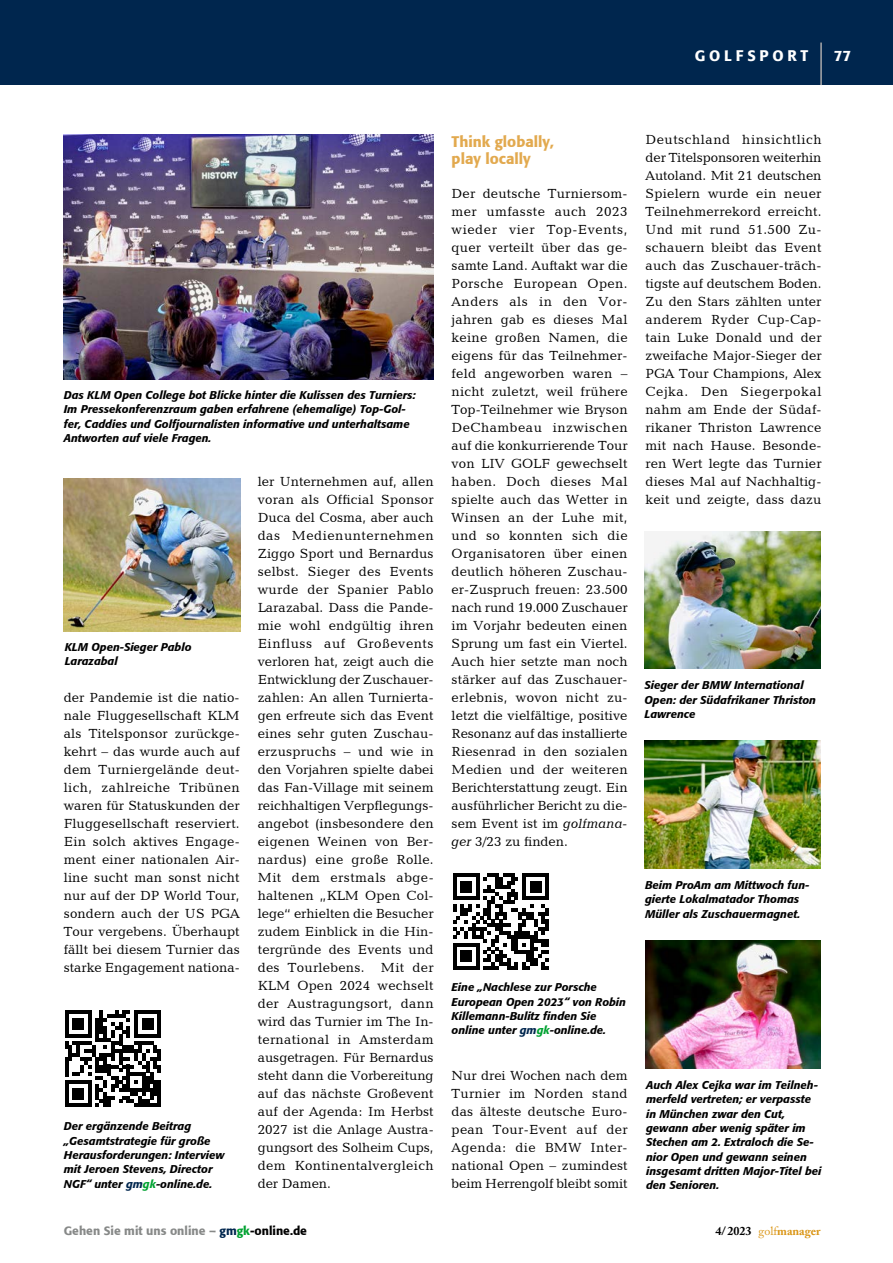
<style>
.page{position:relative;width:893px;height:1263px;background:#fff}
.page>*{position:absolute;margin:0;border:0;box-sizing:border-box;transform-origin:0 0}
.t1{font:500 15px/16.8px "Formata BQ";color:#e2a94e}
.t2{font:500 15px "Formata BQ";letter-spacing:.25em;color:#fff}
.t3{font:13.5px/18px "Candida BT";letter-spacing:.01em;color:#000;text-align:justify}
.t4{font:500 12px "Formata BQ";color:#878988}
.t5{font:700 12px "Adobe Caslon Pro";color:#da9515}
.t6{font:italic 500 11.25px/14.4px "Formata BQ";color:#000}
.s1{color:#00264e}
.s2{color:#00a231}
.s3{font-style:italic}
.s4{color:#000}
.s5{font-weight:400}
</style>
<div class="page">
<div style="left:0;top:0;width:893px;height:85px;background:#00264e"></div>
<hr style="left:821px;top:43px;width:1px;height:42px;background:#fff">
<svg style="left:65px;top:1010px;width:96px;height:97px"></svg>
<img style="left:64px;top:134px;width:370px;height:246px">
<img style="left:64px;top:479px;width:176px;height:152px">
<svg style="left:453px;top:873px;width:96px;height:97px"></svg>
<img style="left:645px;top:940px;width:176px;height:128px">
<img style="left:644px;top:740px;width:177px;height:128px">
<img style="left:644px;top:531px;width:176px;height:138px">
<p class="t2" style="left:695px;top:46px;width:115px">GOLFSPORT</p>
<p class="t2" style="left:834px;top:46px;width:19px">77</p>
<p class="t6" style="left:64px;top:388px;width:354px">Das KLM Open College bot Blicke hinter die Kulissen des Turniers:<br>Im Pressekonferenzraum gaben erfahrene (ehemalige) Top-Gol&shy;fer, Caddies und Golfjournalisten informative und unterhaltsame Antworten auf viele Fragen.</p>
<p class="t6" style="left:65px;top:640px;width:128px">KLM Open-Sieger Pablo<br>Larazabal</p>
<p class="t3" style="left:64px;top:688px;width:177px">der Pandemie ist die natio&shy;nale Fluggesellschaft KLM als Titelsponsor zurückge&shy;kehrt – das wurde auch auf dem Turniergelände deut&shy;lich, zahlreiche Tribünen waren für Statuskunden der Fluggesellschaft reserviert.<br>Ein solch aktives Engage&shy;ment einer nationalen Air&shy;line sucht man sonst nicht nur auf der DP World Tour, sondern auch der US PGA Tour vergebens. Überhaupt fällt bei diesem Turnier das starke Engagement nationa-</p>
<p class="t6" style="left:64px;top:1119px;width:162px">Der ergänzende Beitrag „Gesamtstrategie für große<br>Herausforderungen: Interview mit Jeroen Stevens, Director<br>NGF“ unter <span class="s1">gm</span><span class="s2">gk</span>-online.de.</p>
<p class="t3" style="left:258px;top:472px;width:177px">ler Unternehmen auf, allen voran als Official Sponsor Duca del Cosma, aber auch das Medienunternehmen Ziggo Sport und Bernardus selbst. Sieger des Events wurde der Spanier Pablo Larazabal. Dass die Pande&shy;mie wohl endgültig ihren Einfluss auf Großevents verloren hat, zeigt auch die Entwicklung der Zuschauer&shy;zahlen: An allen Turnierta&shy;gen erfreute sich das Event eines sehr guten Zuschau&shy;erzuspruchs – und wie in den Vorjahren spielte dabei das Fan-Village mit seinem reichhaltigen Verpflegungs&shy;angebot (insbesondere den eigenen Weinen von Ber&shy;nardus) eine große Rolle.<br>Mit dem erstmals abge&shy;haltenen „KLM Open Col&shy;lege“ erhielten die Besucher zudem Einblick in die Hin&shy;tergründe des Events und des Tourlebens. Mit der KLM Open 2024 wechselt der Austragungsort, dann wird das Turnier im The In&shy;ternational in Amsterdam ausgetragen. Für Bernardus steht dann die Vorbereitung auf das nächste Großevent auf der Agenda: Im Herbst 2027 ist die Anlage Austra&shy;gungsort des Solheim Cups, dem Kontinentalvergleich der Damen.</p>
<p class="t1" style="left:452px;top:134px;width:104px">Think globally, play locally</p>
<p class="t3" style="left:452px;top:184px;width:177px;text-align:left">Der deutsche Turniersom&shy;mer umfasste auch 2023 wieder vier Top-Events, quer verteilt über das ge&shy;samte Land. Auftakt war die<br>Porsche European Open.<br>Anders als in den Vor&shy;jahren gab es dieses Mal keine großen Namen, die eigens für das Teilnehmer&shy;feld angeworben waren – nicht zuletzt, weil frühere<br>Top-Teilnehmer wie Bryson<br>DeChambeau inzwischen auf die konkurrierende Tour von LIV GOLF gewechselt haben. Doch dieses Mal spielte auch das Wetter in<br>Winsen an der Luhe mit, und so konnten sich die<br>Organisatoren über einen deutlich höheren Zuschau&shy;er-Zuspruch freuen: 23.500 nach rund 19.000 Zuschauer im Vorjahr bedeuten einen<br>Sprung um fast ein Viertel.<br>Auch hier setzte man noch stärker auf das Zuschauer&shy;erlebnis, wovon nicht zu&shy;letzt die vielfältige, positive<br>Resonanz auf das installierte<br>Riesenrad in den sozialen<br>Medien und der weiteren<br>Berichterstattung zeugt. Ein ausführlicher Bericht zu die&shy;sem Event ist im <span class="s3">golfmana&shy;ger</span> 3/23 zu finden.</p>
<p class="t3" style="left:646px;top:130px;width:177px">Deutschland hinsichtlich der Titelsponsoren weiterhin Autoland. Mit 21 deutschen Spielern wurde ein neuer Teilnehmerrekord erreicht.<br>Und mit rund 51.500 Zu&shy;schauern bleibt das Event auch das Zuschauer-träch&shy;tigste auf deutschem Boden.<br>Zu den Stars zählten unter anderem Ryder Cup-Cap&shy;tain Luke Donald und der zweifache Major-Sieger der PGA Tour Champions, Alex Cejka. Den Siegerpokal nahm am Ende der Südaf&shy;rikaner Thriston Lawrence mit nach Hause. Besonde&shy;ren Wert legte das Turnier dieses Mal auf Nachhaltig&shy;keit und zeigte, dass dazu</p>
<p class="t6" style="left:644px;top:678px;width:173px">Sieger der BMW International<br>Open: der Südafrikaner Thriston<br>Lawrence</p>
<p class="t6" style="left:645px;top:878px;width:166px">Beim ProAm am Mittwoch fun&shy;gierte Lokalmatador Thomas<br>Müller als Zuschauermagnet.</p>
<p class="t6" style="left:452px;top:980px;width:176px">Eine „Nachlese zur Porsche<br>European Open 2023“ von Robin<br>Killemann-Bulitz finden Sie online unter <span class="s1">gm</span><span class="s2">gk</span>-online.de.</p>
<p class="t3" style="left:452px;top:1066px;width:177px">Nur drei Wochen nach dem Turnier im Norden stand das älteste deutsche Euro&shy;pean Tour-Event auf der Agenda: die BMW Inter&shy;national Open – zumindest beim Herrengolf bleibt somit</p>
<p class="t6" style="left:646px;top:1078px;width:177px">Auch Alex Cejka war im Teilneh&shy;merfeld vertreten; er verpasste in München zwar den Cut, gewann aber wenig später im<br>Stechen am 2. Extraloch die Se&shy;nior Open und gewann seinen insgesamt dritten Major-Titel bei den Senioren.</p>
<p class="t4" style="left:64px;top:1223px;width:245px">Gehen Sie mit uns online – <span class="s1">gm</span><span class="s2">gk</span><span class="s4">-online.de</span></p>
<p class="t5" style="left:715px;top:1224px;width:107px"><span class="s4">4/2023</span> <span class="s5">golf</span>manager</p>
</div>
